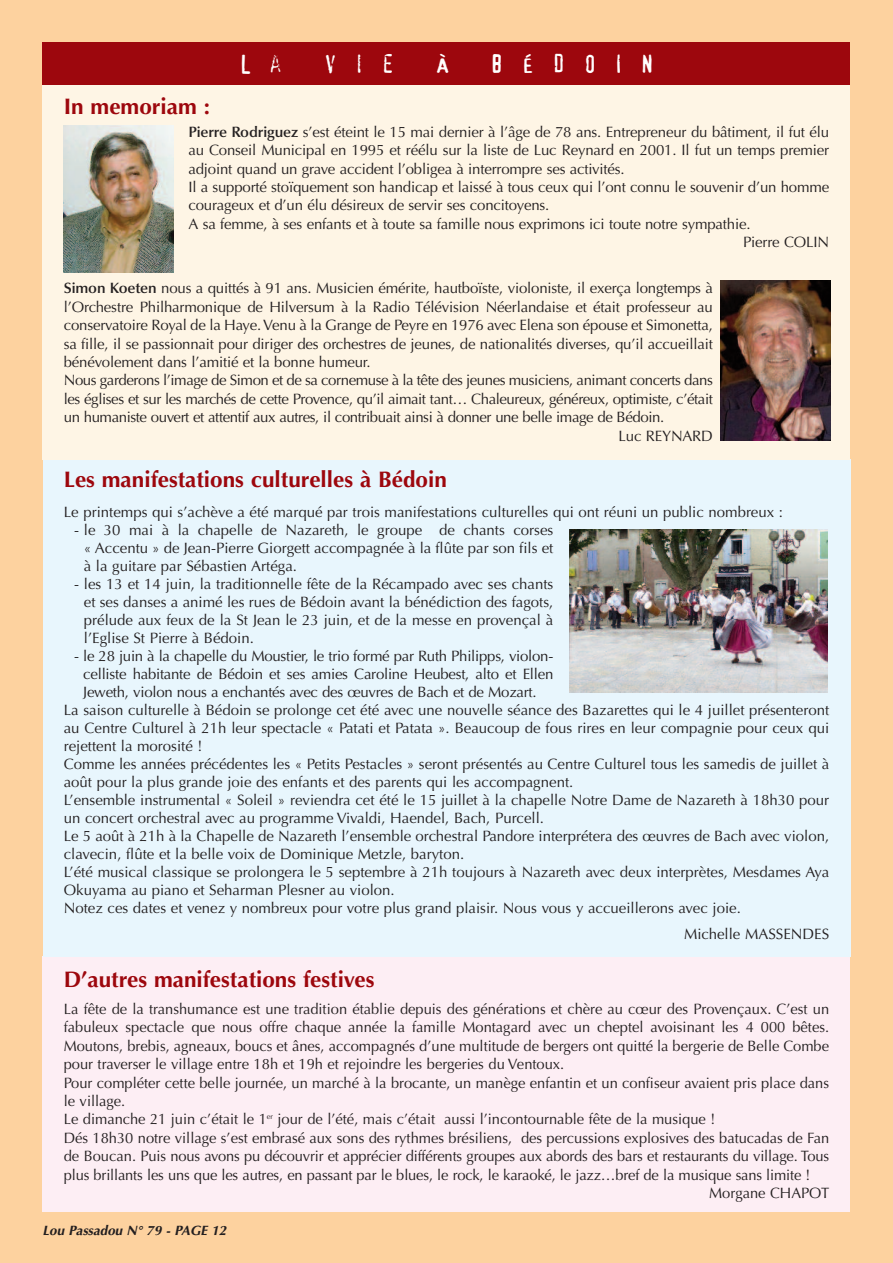
<style>
.page{position:relative;width:893px;height:1263px;background:#fdd29f}
.page>*{position:absolute;margin:0;border:0;box-sizing:border-box;transform-origin:0 0}
.t1{font:24.75px "Confidential";letter-spacing:.75em;color:#fff}
.t2{font:700 22.5px "Optima";color:#9d070d}
.t3{font:15px/18px "Optima";color:#231f20;text-align:justify}
.t4{font:15px "Optima";letter-spacing:-.03em;color:#231f20}
.t5{font:italic 700 13.5px "Optima";color:#231f20}
.s1{font-weight:600}
</style>
<div class="page">
<div style="left:43px;top:43px;width:807px;height:42px;background:#9d070d"></div>
<div style="left:43px;top:957px;width:807px;height:255px;background:#fdeef4"></div>
<div style="left:43px;top:459px;width:807px;height:498px;background:#e8f6fd"></div>
<div style="left:43px;top:85px;width:807px;height:374px;background:#fef5e5"></div>
<img style="left:720px;top:281px;width:110px;height:160px">
<img style="left:570px;top:529px;width:257px;height:163px">
<img style="left:64px;top:125px;width:109px;height:147px">
<h1 class="t1" style="left:239px;top:50px;width:44px">L A</h1>
<h1 class="t1" style="left:324px;top:50px;width:72px">VIE</h1>
<h1 class="t1" style="left:436px;top:50px;width:14px">À</h1>
<h1 class="t1" style="left:491px;top:50px;width:164px">BÉDOIN</h1>
<h2 class="t2" style="left:64px;top:93px;width:148px">In memoriam :</h2>
<p class="t3" style="left:188px;top:124px;width:642px"><span class="s1">Pierre Rodriguez</span> s’est éteint le 15 mai dernier à l’âge de 78 ans. Entrepreneur du bâtiment, il fut élu</p>
<p class="t3" style="left:188px;top:143px;width:642px">au Conseil Municipal en 1995 et réélu sur la liste de Luc Reynard en 2001. Il fut un temps premier</p>
<p class="t3" style="left:188px;top:161px;width:438px">adjoint quand un grave accident l’obligea à interrompre ses activités.</p>
<p class="t3" style="left:188px;top:179px;width:642px">Il a supporté stoïquement son handicap et laissé à tous ceux qui l’ont connu le souvenir d’un homme</p>
<p class="t3" style="left:188px;top:198px;width:362px">courageux et d’un élu désireux de servir ses concitoyens.</p>
<p class="t3" style="left:188px;top:216px;width:564px">A sa femme, à ses enfants et à toute sa famille nous exprimons ici toute notre sympathie.</p>
<p class="t3" style="left:743px;top:234px;width:88px">Pierre COLIN</p>
<p class="t3" style="left:64px;top:281px;width:651px"><span class="s1">Simon Koeten</span> nous a quittés à 91 ans. Musicien émérite, hautboïste, violoniste, il exerça longtemps à</p>
<p class="t3" style="left:64px;top:299px;width:651px">l’Orchestre Philharmonique de Hilversum à la Radio Télévision Néerlandaise et était professeur au</p>
<p class="t3" style="left:64px;top:318px;width:651px">conservatoire Royal de la Haye.Venu à la Grange de Peyre en 1976 avec Elena son épouse et Simonetta,</p>
<p class="t3" style="left:64px;top:336px;width:651px">sa fille, il se passionnait pour diriger des orchestres de jeunes, de nationalités diverses, qu’il accueillait</p>
<p class="t3" style="left:64px;top:354px;width:309px">bénévolement dans l’amitié et la bonne humeur.</p>
<p class="t4" style="left:64px;top:374px;width:651px">Nous garderons l’image de Simon et de sa cornemuse à la tête des jeunes musiciens, animant concerts dans</p>
<p class="t4" style="left:64px;top:393px;width:651px">les églises et sur les marchés de cette Provence, qu’il aimait tant… Chaleureux, généreux, optimiste, c’était</p>
<p class="t4" style="left:64px;top:411px;width:602px">un humaniste ouvert et attentif aux autres, il contribuait ainsi à donner une belle image de Bédoin.</p>
<p class="t3" style="left:619px;top:428px;width:96px">Luc REYNARD</p>
<h2 class="t2" style="left:64px;top:466px;width:385px">Les manifestations culturelles à Bédoin</h2>
<p class="t3" style="left:64px;top:505px;width:721px">Le printemps qui s’achève a été marqué par trois manifestations culturelles qui ont réuni un public nombreux :</p>
<p class="t3" style="left:84px;top:523px;width:471px;text-indent:-10px">- le 30 mai à la chapelle de Nazareth, le groupe de chants corses « Accentu » de Jean-Pierre Giorgett accompagnée à la flûte par son fils et à la guitare par Sébastien Artéga.</p>
<p class="t3" style="left:84px;top:577px;width:471px;text-indent:-10px">- les 13 et 14 juin, la traditionnelle fête de la Récampado avec ses chants et ses danses a animé les rues de Bédoin avant la bénédiction des fagots, prélude aux feux de la St Jean le 23 juin, et de la messe en provençal à l’Eglise St Pierre à Bédoin.</p>
<p class="t3" style="left:74px;top:649px;width:481px">- le 28 juin à la chapelle du Moustier, le trio formé par Ruth Philipps, violon-</p>
<p class="t3" style="left:83px;top:667px;width:472px">celliste habitante de Bédoin et ses amies Caroline Heubest, alto et Ellen</p>
<p class="t3" style="left:83px;top:685px;width:455px">Jeweth, violon nous a enchantés avec des œuvres de Bach et de Mozart.</p>
<p class="t3" style="left:64px;top:703px;width:767px">La saison culturelle à Bédoin se prolonge cet été avec une nouvelle séance des Bazarettes qui le 4 juillet présenteront</p>
<p class="t3" style="left:64px;top:721px;width:767px">au Centre Culturel à 21h leur spectacle « Patati et Patata ». Beaucoup de fous rires en leur compagnie pour ceux qui</p>
<p class="t3" style="left:64px;top:739px;width:140px">rejettent la morosité !</p>
<p class="t3" style="left:64px;top:757px;width:767px">Comme les années précédentes les « Petits Pestacles » seront présentés au Centre Culturel tous les samedis de juillet à</p>
<p class="t3" style="left:64px;top:775px;width:511px">août pour la plus grande joie des enfants et des parents qui les accompagnent.</p>
<p class="t3" style="left:64px;top:793px;width:767px">L’ensemble instrumental « Soleil » reviendra cet été le 15 juillet à la chapelle Notre Dame de Nazareth à 18h30 pour</p>
<p class="t3" style="left:64px;top:811px;width:482px">un concert orchestral avec au programme Vivaldi, Haendel, Bach, Purcell.</p>
<p class="t3" style="left:64px;top:829px;width:767px">Le 5 août à 21h à la Chapelle de Nazareth l’ensemble orchestral Pandore interprétera des œuvres de Bach avec violon,</p>
<p class="t3" style="left:64px;top:847px;width:402px">clavecin, flûte et la belle voix de Dominique Metzle, baryton.</p>
<p class="t3" style="left:64px;top:865px;width:767px">L’été musical classique se prolongera le 5 septembre à 21h toujours à Nazareth avec deux interprètes, Mesdames Aya</p>
<p class="t3" style="left:64px;top:883px;width:332px">Okuyama au piano et Seharman Plesner au violon.</p>
<p class="t3" style="left:64px;top:901px;width:679px">Notez ces dates et venez y nombreux pour votre plus grand plaisir. Nous vous y accueillerons avec joie.</p>
<p class="t3" style="left:684px;top:926px;width:147px">Michelle MASSENDES</p>
<h2 class="t2" style="left:64px;top:966px;width:312px">D’autres manifestations festives</h2>
<p class="t3" style="left:64px;top:1001px;width:767px">La fête de la transhumance est une tradition établie depuis des générations et chère au cœur des Provençaux. C’est un</p>
<p class="t3" style="left:64px;top:1020px;width:767px">fabuleux spectacle que nous offre chaque année la famille Montagard avec un cheptel avoisinant les 4 000 bêtes.</p>
<p class="t3" style="left:64px;top:1038px;width:767px">Moutons, brebis, agneaux, boucs et ânes, accompagnés d’une multitude de bergers ont quitté la bergerie de Belle Combe</p>
<p class="t3" style="left:64px;top:1056px;width:502px">pour traverser le village entre 18h et 19h et rejoindre les bergeries du Ventoux.</p>
<p class="t3" style="left:64px;top:1075px;width:767px">Pour compléter cette belle journée, un marché à la brocante, un manège enfantin et un confiseur avaient pris place dans</p>
<p class="t3" style="left:64px;top:1093px;width:63px">le village.</p>
<p class="t3" style="left:64px;top:1112px;width:653px">Le dimanche 21 juin c’était le 1<sup>er</sup> jour de l’été, mais c’était aussi l’incontournable fête de la musique !</p>
<p class="t3" style="left:64px;top:1130px;width:767px">Dés 18h30 notre village s’est embrasé aux sons des rythmes brésiliens, des percussions explosives des batucadas de Fan</p>
<p class="t3" style="left:64px;top:1148px;width:767px">de Boucan. Puis nous avons pu découvrir et apprécier différents groupes aux abords des bars et restaurants du village. Tous</p>
<p class="t3" style="left:64px;top:1167px;width:748px">plus brillants les uns que les autres, en passant par le blues, le rock, le karaoké, le jazz…bref de la musique sans limite !</p>
<p class="t3" style="left:709px;top:1185px;width:121px">Morgane CHAPOT</p>
<p class="t5" style="left:43px;top:1225px;width:185px">Lou Passadou N° 79 - PAGE 12</p>
</div>
